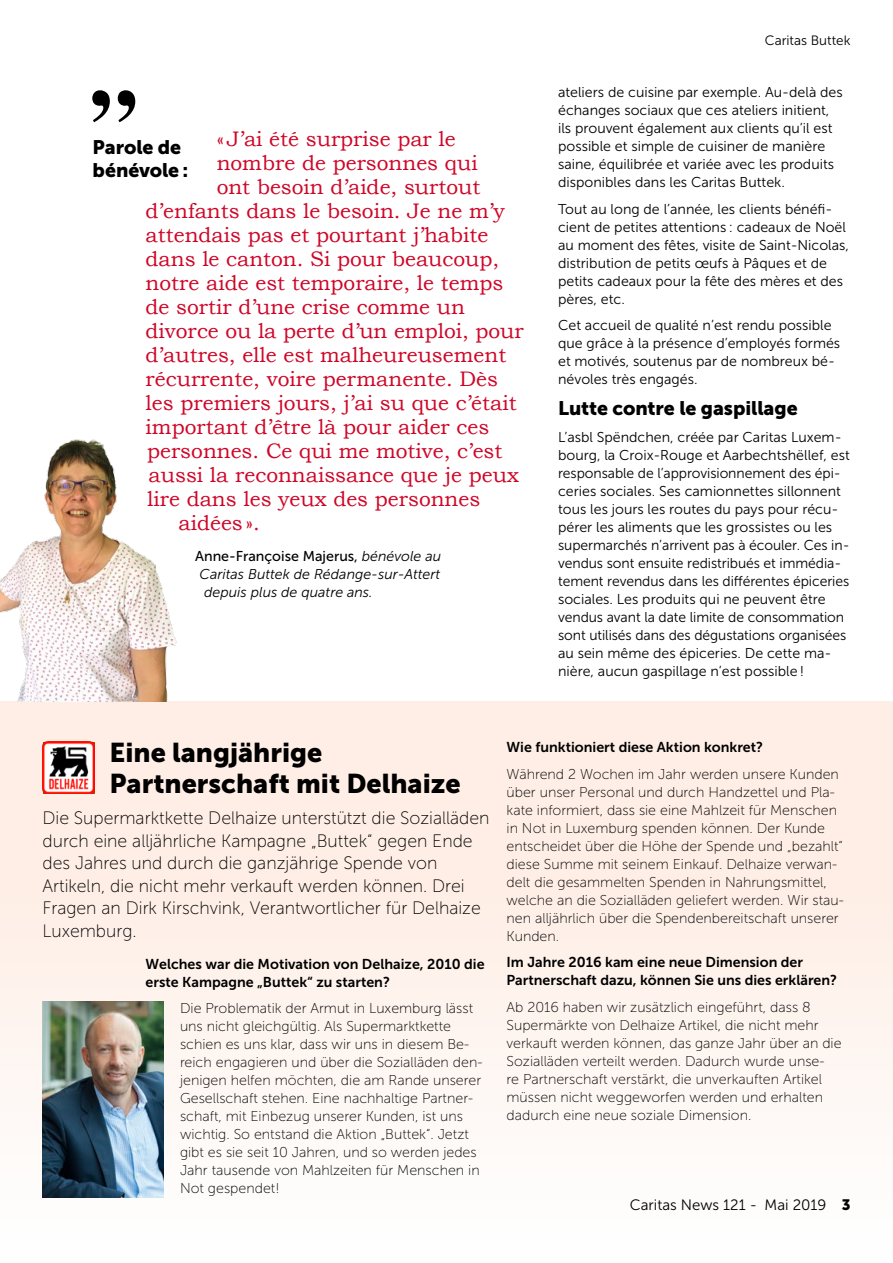
<style>
.page{position:relative;width:893px;height:1263px;background:#fff}
.page>*{position:absolute;margin:0;border:0;box-sizing:border-box;transform-origin:0 0}
.t1{font:700 95.1px "Times";color:#000}
.t2{font:27px/31.5px "Museo Sans 900";color:#000}
.t3{font:21px "Bookman Old Style";color:#cf0527}
.t4{font:19.5px/22.5px "Museo Sans 900";letter-spacing:-.005em;color:#000}
.t5{font:18px/22.5px "Museo Sans 100";color:#000}
.t6{font:15px "Museo Sans 300";color:#000}
.t7{font:14.25px/18px "Museo Sans 100";color:#000}
.t8{font:14.25px/18px "Museo Sans 300";color:#000}
.t9{font:14.25px/18px "Museo Sans 700";color:#000}
.t10{font:italic 14.25px/18px "Museo Sans 300";color:#000}
.t11{font:14.25px "Museo Sans 500";color:#000}
.t12{font:13.5px "Museo Sans 300";color:#000}
.s1{font-family:"Museo Sans 300";font-style:italic}
.s2{font-family:"Museo Sans 900"}
</style>
<div class="page">
<div style="left:0;top:702px;width:893px;height:561px;background:linear-gradient(to bottom,#feeadf,#fefdfd)"></div>
<img style="left:42px;top:1001px;width:121px;height:196px">
<img style="left:0;top:439px;width:193px;height:263px">
<img style="left:43px;top:742px;width:52px;height:51px">
<h1 class="t1" style="left:89px;top:33px;width:49px">ˮ</h1>
<h3 class="t4" style="left:93px;top:136px;width:97px">Parole de bénévole :</h3>
<h3 class="t3" style="left:217px;top:127px;width:241px">«J’ai été surprise par le</h3>
<h3 class="t3" style="left:217px;top:151px;width:262px">nombre de personnes qui</h3>
<h3 class="t3" style="left:217px;top:175px;width:265px">ont besoin d’aide, surtout</h3>
<h3 class="t3" style="left:146px;top:199px;width:361px">d’enfants dans le besoin. Je ne m’y</h3>
<h3 class="t3" style="left:146px;top:223px;width:344px">attendais pas et pourtant j’habite</h3>
<h3 class="t3" style="left:146px;top:247px;width:355px">dans le canton. Si pour beaucoup,</h3>
<h3 class="t3" style="left:146px;top:271px;width:359px">notre aide est temporaire, le temps</h3>
<h3 class="t3" style="left:146px;top:295px;width:321px">de sortir d’une crise comme un</h3>
<h3 class="t3" style="left:146px;top:319px;width:379px">divorce ou la perte d’un emploi, pour</h3>
<h3 class="t3" style="left:146px;top:343px;width:362px">d’autres, elle est malheureusement</h3>
<h3 class="t3" style="left:146px;top:367px;width:354px">récurrente, voire permanente. Dès</h3>
<h3 class="t3" style="left:146px;top:391px;width:373px">les premiers jours, j’ai su que c’était</h3>
<h3 class="t3" style="left:146px;top:415px;width:345px">important d’être là pour aider ces</h3>
<h3 class="t3" style="left:147px;top:439px;width:357px">personnes. Ce qui me motive, c’est</h3>
<h3 class="t3" style="left:149px;top:463px;width:372px">aussi la reconnaissance que je peux</h3>
<h3 class="t3" style="left:147px;top:487px;width:335px">lire dans les yeux des personnes</h3>
<h3 class="t3" style="left:179px;top:511px;width:83px">aidées».</h3>
<p class="t11" style="left:195px;top:548px;width:248px">Anne-Françoise Majerus, <span class="s1">bénévole au</span></p>
<p class="t10" style="left:204px;top:565px;width:238px;text-indent:-5px">Caritas Buttek de Rédange-sur-Attert depuis plus de quatre ans.</p>
<p class="t12" style="left:765px;top:33px;width:87px">Caritas Buttek</p>
<p class="t8" style="left:558px;top:83px;width:286px">ateliers de cuisine par exemple. Au-delà des échanges sociaux que ces ateliers initient, ils prouvent également aux clients qu’il est possible et simple de cuisiner de manière saine, équilibrée et variée avec les produits disponibles dans les Caritas Buttek.</p>
<p class="t8" style="left:558px;top:200px;width:292px">Tout au long de l’année, les clients bénéfi&shy;cient de petites attentions : cadeaux de Noël au moment des fêtes, visite de Saint-Nicolas, distribution de petits œufs à Pâques et de petits cadeaux pour la fête des mères et des pères, etc.</p>
<p class="t8" style="left:558px;top:316px;width:284px">Cet accueil de qualité n’est rendu possible que grâce à la présence d’employés formés et motivés, soutenus par de nombreux bé&shy;névoles très engagés.</p>
<h3 class="t4" style="left:558px;top:397px;width:241px">Lutte contre le gaspillage</h3>
<p class="t8" style="left:558px;top:428px;width:293px">L’asbl Spëndchen, créée par Caritas Luxem&shy;bourg, la Croix-Rouge et Aarbechtshëllef, est responsable de l’approvisionnement des épi&shy;ceries sociales. Ses camionnettes sillonnent tous les jours les routes du pays pour récu&shy;pérer les aliments que les grossistes ou les supermarchés n’arrivent pas à écouler. Ces in&shy;vendus sont ensuite redistribués et immédia&shy;tement revendus dans les différentes épiceries sociales. Les produits qui ne peuvent être vendus avant la date limite de consommation sont utilisés dans des dégustations organisées au sein même des épiceries. De cette ma&shy;nière, aucun gaspillage n’est possible !</p>
<h2 class="t2" style="left:109px;top:737px;width:353px">Eine langjährige<br>Partnerschaft mit Delhaize</h2>
<p class="t5" style="left:43px;top:807px;width:448px">Die Supermarktkette Delhaize unterstützt die Sozialläden durch eine alljährliche Kampagne „Buttek“ gegen Ende des Jahres und durch die ganzjährige Spende von Artikeln, die nicht mehr verkauft werden können. Drei Fragen an Dirk Kirschvink, Verantwortlicher für Delhaize Luxemburg.</p>
<p class="t9" style="left:146px;top:955px;width:340px">Welches war die Motivation von Delhaize, 2010 die erste Kampagne „Buttek“ zu starten?</p>
<p class="t7" style="left:180px;top:1000px;width:304px">Die Problematik der Armut in Luxemburg lässt uns nicht gleichgültig. Als Supermarktkette schien es uns klar, dass wir uns in diesem Be&shy;reich engagieren und über die Sozialläden den&shy;jenigen helfen möchten, die am Rande unserer Gesellschaft stehen. Eine nachhaltige Partner&shy;schaft, mit Einbezug unserer Kunden, ist uns wichtig. So entstand die Aktion „Buttek“. Jetzt gibt es sie seit 10 Jahren, und so werden jedes Jahr tausende von Mahlzeiten für Menschen in Not gespendet!</p>
<p class="t9" style="left:507px;top:738px;width:258px">Wie funktioniert diese Aktion konkret?</p>
<p class="t7" style="left:507px;top:765px;width:339px">Während 2 Wochen im Jahr werden unsere Kunden über unser Personal und durch Handzettel und Pla&shy;kate informiert, dass sie eine Mahlzeit für Menschen in Not in Luxemburg spenden können. Der Kunde entscheidet über die Höhe der Spende und „bezahlt“ diese Summe mit seinem Einkauf. Delhaize verwan&shy;delt die gesammelten Spenden in Nahrungsmittel, welche an die Sozialläden geliefert werden. Wir stau&shy;nen alljährlich über die Spendenbereitschaft unserer Kunden.</p>
<p class="t9" style="left:507px;top:953px;width:332px">Im Jahre 2016 kam eine neue Dimension der<br>Partnerschaft dazu, können Sie uns dies erklären?</p>
<p class="t7" style="left:507px;top:998px;width:337px">Ab 2016 haben wir zusätzlich eingeführt, dass 8<br>Supermärkte von Delhaize Artikel, die nicht mehr verkauft werden können, das ganze Jahr über an die Sozialläden verteilt werden. Dadurch wurde unse-<br>re Partnerschaft verstärkt, die unverkauften Artikel müssen nicht weggeworfen werden und erhalten dadurch eine neue soziale Dimension.</p>
<p class="t6" style="left:630px;top:1197px;width:222px">Caritas News 121 - Mai 2019 <span class="s2">3</span></p>
</div>
